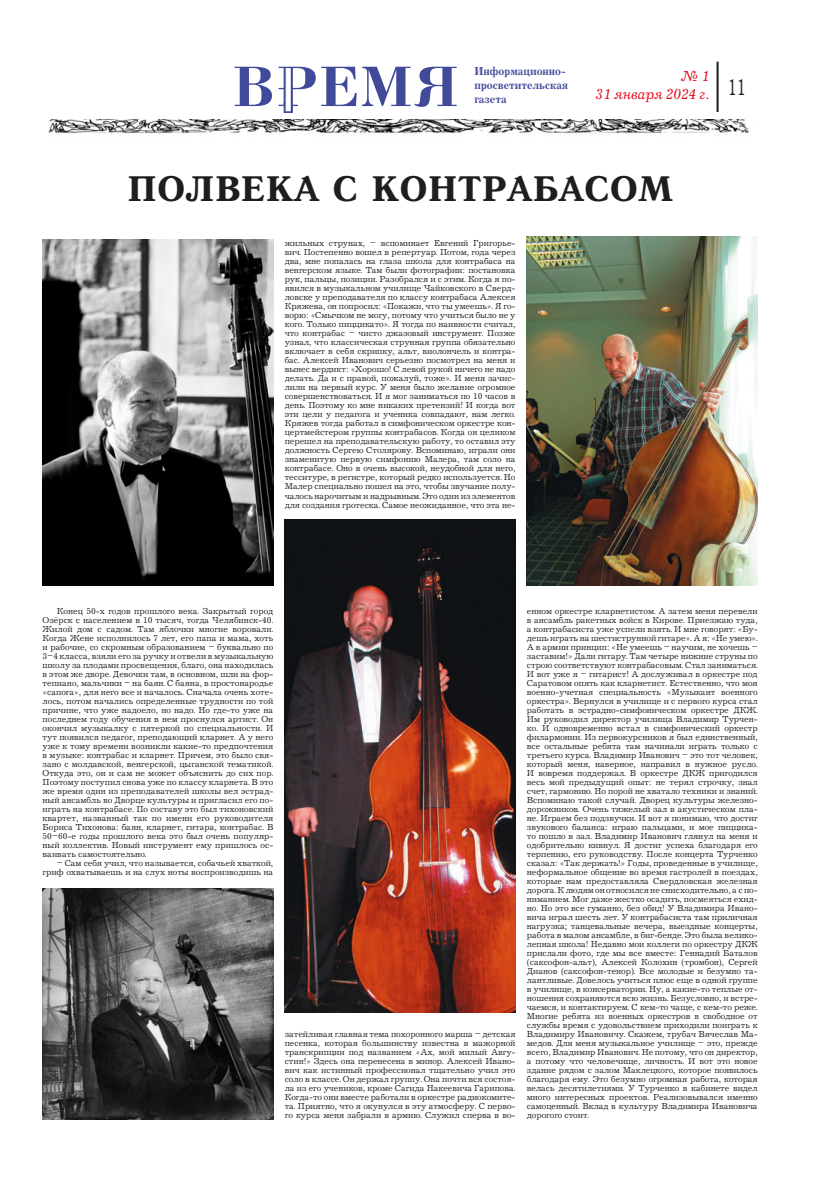
<style>
.page{position:relative;width:823px;height:1191px;background:#fff}
.page>*{position:absolute;margin:0;border:0;box-sizing:border-box;transform-origin:0 0}
.t1{font:60px "Bodoni Bold Cyrillic";letter-spacing:.015em;color:#414999}
.t2{font:700 36px "Antiqua";color:#1d1e1f}
.t3{font:15px "Journal C Italic 2";letter-spacing:-.02em;color:#e30a19}
.t4{font:12px/14.4px "Journal C Bold 2";color:#414999;scale:.9 1}
.t5{font:9px/9px "Journal C";letter-spacing:-.005em;color:#1d1e1f;text-align:justify}
</style>
<div class="page">
<img style="left:48px;top:119px;width:701px;height:15px">
<hr style="left:716px;top:62px;width:2px;height:50px;background:#1d1e1f">
<div style="left:283px;top:102px;width:10px;height:11px;background:#d4d6e8;border:1px solid #414999"></div>
<div style="left:285px;top:68px;width:5px;height:43px;background:#fff"></div>
<img style="left:43px;top:240px;width:230px;height:345px">
<img style="left:284px;top:520px;width:231px;height:492px">
<img style="left:43px;top:888px;width:230px;height:231px">
<img style="left:526px;top:237px;width:231px;height:349px">
<h1 class="t1" style="left:232px;top:56px;width:228px">ВРЕМЯ</h1>
<h3 class="t4" style="left:474px;top:64px;width:106px">Информационно&shy;просветительская газета</h3>
<h3 class="t3" style="left:680px;top:68px;width:31px">№ 1</h3>
<h3 class="t3" style="left:595px;top:86px;width:152px">31 января 2024 г. <sup>11</sup></h3>
<h2 class="t2" style="left:127px;top:169px;width:547px">ПОЛВЕКА С КОНТРАБАСОМ</h2>
<p class="t5" style="left:284px;top:239px;width:232px">жильных струнах, – вспоминает Евгений Григорье&shy;вич. Постепенно вошел в репертуар. Потом, года через два, мне попалась на глаза школа для контрабаса на венгерском языке. Там были фотографии: постановка рук, пальцы, позиции. Разобрался и с этим. Когда я по&shy;явился в музыкальном училище Чайковского в Сверд&shy;ловске у преподавателя по классу контрабаса Алексея Кряжева, он попросил: «Покажи, что ты умеешь». Я го&shy;ворю: «Смычком не могу, потому что учиться было не у кого. Только пиццикато». Я тогда по наивности считал, что контрабас – чисто джазовый инструмент. Позже узнал, что классическая струнная группа обязательно включает в себя скрипку, альт, виолончель и контра&shy;бас. Алексей Иванович серьезно посмотрел на меня и вынес вердикт: «Хорошо! С левой рукой ничего не надо делать. Да и с правой, пожалуй, тоже». И меня зачис&shy;лили на первый курс. У меня было желание огромное совершенствоваться. И я мог заниматься по 10 часов в день. Поэтому ко мне никаких претензий! И когда вот эти цели у педагога и ученика совпадают, нам легко.<br>Кряжев тогда работал в симфоническом оркестре кон&shy;цертмейстером группы контрабасов. Когда он целиком перешел на преподавательскую работу, то оставил эту должность Сергею Столярову. Вспоминаю, играли они знаменитую первую симфонию Малера, там соло на контрабасе. Оно в очень высокой, неудобной для него, тесситуре, в регистре, который редко используется. Но Малер специально пошел на это, чтобы звучание полу&shy;чалось нарочитым и надрывным. Это один из элементов для создания гротеска. Самое неожиданное, что эта не-</p>
<p class="t5" style="left:43px;top:607px;width:232px;text-indent:14px">Конец 50-х годов прошлого века. Закрытый город Озёрск с населением в 10 тысяч, тогда Челябинск-40.<br>Жилой дом с садом. Там яблочки многие воровали.<br>Когда Жене исполнилось 7 лет, его папа и мама, хоть и рабочие, со скромным образованием – буквально по 3–4 класса, взяли его за ручку и отвели в музыкальную школу за плодами просвещения, благо, она находилась в этом же дворе. Девочки там, в основном, шли на фор&shy;тепиано, мальчики – на баян. С баяна, в простонародье «сапога», для него все и началось. Сначала очень хоте&shy;лось, потом начались определенные трудности по той причине, что уже надоело, но надо. Но где-то уже на последнем году обучения в нем проснулся артист. Он окончил музыкалку с пятеркой по специальности. И тут появился педагог, преподающий кларнет. А у него уже к тому времени возникли какие-то предпочтения в музыке: контрабас и кларнет. Причем, это было свя&shy;зано с молдавской, венгерской, цыганской тематикой.<br>Откуда это, он и сам не может объяснить до сих пор.<br>Поэтому поступил снова уже по классу кларнета. В это же время один из преподавателей школы вел эстрад&shy;ный ансамбль во Дворце культуры и пригласил его по&shy;играть на контрабасе. По составу это был тихоновский квартет, названный так по имени его руководителя Бориса Тихонова: баян, кларнет, гитара, контрабас. В 50–60-е годы прошлого века это был очень популяр&shy;ный коллектив. Новый инструмент ему пришлось ос&shy;ваивать самостоятельно.</p>
<p class="t5" style="left:43px;top:859px;width:232px;text-align:right">– Сам себя учил, что называется, собачьей хваткой, гриф охватываешь и на слух ноты воспроизводишь на</p>
<p class="t5" style="left:284px;top:1029px;width:232px">затейливая главная тема похоронного марша – детская песенка, которая большинству известна в мажорной транскрипции под названием «Ах, мой милый Авгу&shy;стин!» Здесь она перенесена в минор. Алексей Ивано&shy;вич как истинный профессионал тщательно учил это соло в классе. Он держал группу. Она почти вся состоя&shy;ла из его учеников, кроме Сагида Накеевича Гарипова.<br>Когда-то они вместе работали в оркестре радиокомите&shy;та. Приятно, что я окунулся в эту атмосферу. С перво&shy;го курса меня забрали в армию. Служил сперва в во-</p>
<p class="t5" style="left:526px;top:607px;width:232px">енном оркестре кларнетистом. А затем меня перевели в ансамбль ракетных войск в Кирове. Приезжаю туда, а контрабасиста уже успели взять. И мне говорят: «Бу&shy;дешь играть на шестиструнной гитаре». А я: «Не умею».<br>А в армии принцип: «Не умеешь – научим, не хочешь – заставим!» Дали гитару. Там четыре нижние струны по строю соответствуют контрабасовым. Стал заниматься.<br>И вот уже я – гитарист! А дослуживал в оркестре под Саратовом опять как кларнетист. Естественно, что моя военно-учетная специальность «Музыкант военного оркестра». Вернулся в училище и с первого курса стал работать в эстрадно-симфоническом оркестре ДКЖ.<br>Им руководил директор училища Владимир Турчен&shy;ко. И одновременно встал в симфонический оркестр филармонии. Из первокурсников я был единственный, все остальные ребята там начинали играть только с третьего курса. Владимир Иванович – это тот человек, который меня, наверное, направил в нужное русло.<br>И вовремя поддержал. В оркестре ДКЖ пригодился весь мой предыдущий опыт: не терял строчку, знал счет, гармонию. Но порой не хватало техники и знаний.<br>Вспоминаю такой случай. Дворец культуры железно&shy;дорожников. Очень тяжелый зал в акустическом пла&shy;не. Играем без подзвучки. И вот я понимаю, что достиг звукового баланса: играю пальцами, и мое пиццика&shy;то пошло в зал. Владимир Иванович глянул на меня и одобрительно кивнул. Я достиг успеха благодаря его терпению, его руководству. После концерта Турченко сказал: «Так держать!» Годы, проведенные в училище, неформальное общение во время гастролей в поездах, которые нам предоставляла Свердловская железная дорога. К людям он относился не снисходительно, а с по&shy;ниманием. Мог даже жестко осадить, посмеяться ехид&shy;но. Но это все гуманно, без обид! У Владимира Ивано&shy;вича играл шесть лет. У контрабасиста там приличная нагрузка; танцевальные вечера, выездные концерты, работа в малом ансамбле, в биг-бенде. Это была велико&shy;лепная школа! Недавно мои коллеги по оркестру ДКЖ прислали фото, где мы все вместе: Геннадий Баталов (саксофон-альт), Алексей Колохин (тромбон), Сергей Дианов (саксофон-тенор). Все молодые и безумно та&shy;лантливые. Довелось учиться плюс еще в одной группе в училище, в консерватории. Ну, а какие-то теплые от&shy;ношения сохраняются всю жизнь. Безусловно, и встре&shy;чаемся, и контактируем. С кем-то чаще, с кем-то реже.<br>Многие ребята из военных оркестров в свободное от службы время с удовольствием приходили поиграть к Владимиру Ивановичу. Скажем, трубач Вячеслав Ма&shy;медов. Для меня музыкальное училище – это, прежде всего, Владимир Иванович. Не потому, что он директор, а потому что человечище, личность. И вот это новое здание рядом с залом Маклецкого, которое появилось благодаря ему. Это безумно огромная работа, которая велась десятилетиями. У Турченко в кабинете видел много интересных проектов. Реализовывался именно самоценный. Вклад в культуру Владимира Ивановича дорогого стоит.</p>
</div>
